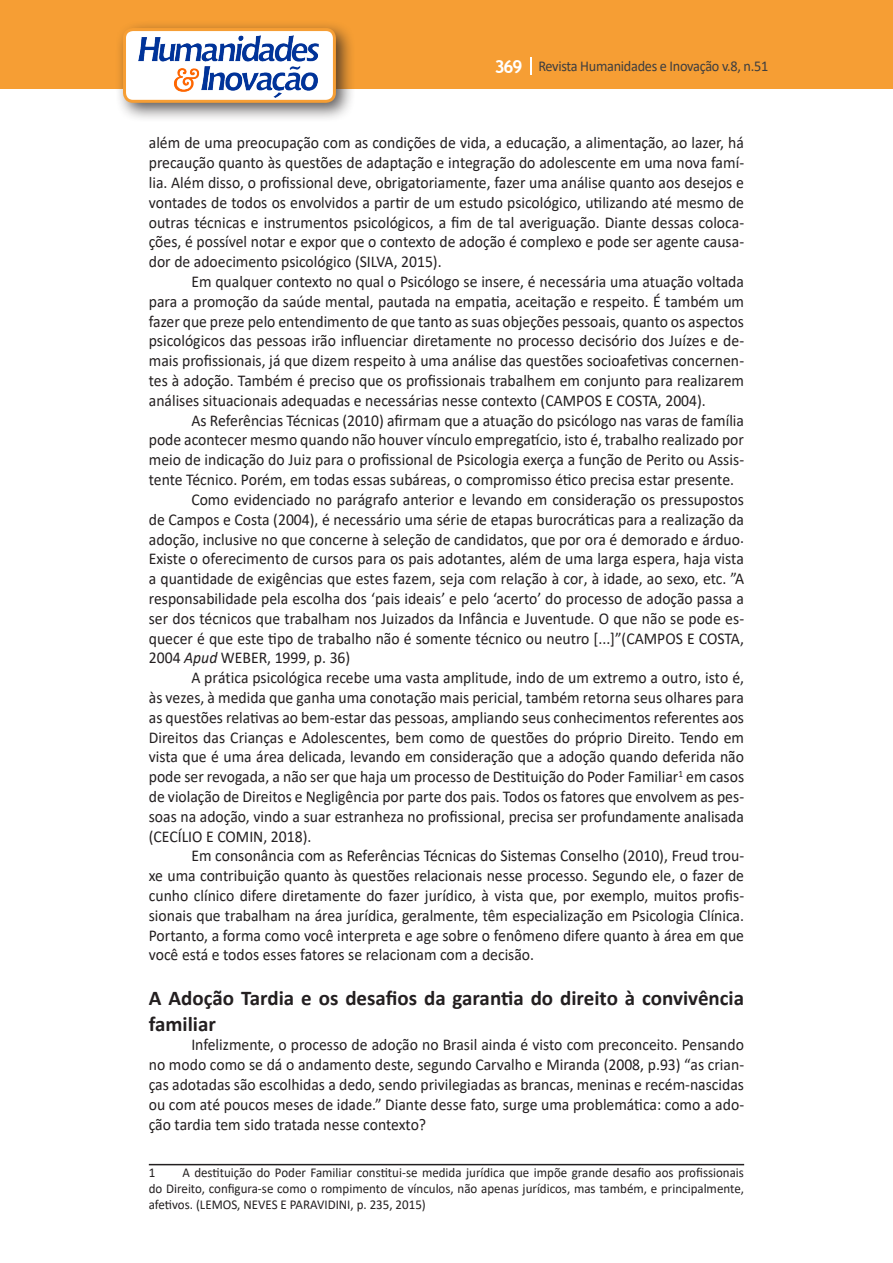
<style>
.page{position:relative;width:893px;height:1263px;background:#fff}
.page>*{position:absolute;margin:0;border:0;box-sizing:border-box;transform-origin:0 0}
.Titulo_2{font:700 21px/25.2px "Calibri";color:#231f20}
.Texto{font:16.5px/19.8px "Calibri";color:#231f20;text-align:justify;scale:.95 1}
.t1{font:15px "Calibri";letter-spacing:-.02em;color:#3e3e3f;scale:.95 1}
.Rodapé{font:13.5px/16.2px "Calibri";color:#231f20;text-align:justify;scale:.96 1}
.s1{font-family:"Trebuchet MS";font-weight:700;font-size:18px;color:#fff}
.s2{font-style:italic}
</style>
<div class="page">
<div style="left:0;top:0;width:893px;height:88px;background:#f69e34"></div>
<svg style="left:530px;top:57px;width:2px;height:18px"></svg>
<div style="left:115px;top:20px;width:241px;height:103px;background:#231f20;opacity:.75"></div>
<div style="left:125px;top:30px;width:209px;height:71px;background:#fff;border-radius:9px"></div>
<img style="left:138px;top:35px;width:181px;height:62px">
<div style="left:123px;top:28px;width:213px;height:75px;border:3px solid #f69e34;border-radius:9px"></div>
<hr style="left:149px;top:1164px;width:595px;height:1px;background:#231f20">
<p class="t1" style="left:495px;top:56px;width:290px"><span class="s1">369</span> Revista Humanidades e Inovação v.8, n.51</p>
<p class="Texto" style="left:149px;top:133px;width:628px">além de uma preocupação com as condições de vida, a educação, a alimentação, ao lazer, há precaução quanto às questões de adaptação e integração do adolescente em uma nova famí&shy;lia. Além disso, o profissional deve, obrigatoriamente, fazer uma análise quanto aos desejos e vontades de todos os envolvidos a partir de um estudo psicológico, utilizando até mesmo de outras técnicas e instrumentos psicológicos, a fim de tal averiguação. Diante dessas coloca&shy;ções, é possível notar e expor que o contexto de adoção é complexo e pode ser agente causa&shy;dor de adoecimento psicológico (SILVA, 2015).</p>
<p class="Texto" style="left:149px;top:271px;width:628px;text-indent:43px">Em qualquer contexto no qual o Psicólogo se insere, é necessária uma atuação voltada para a promoção da saúde mental, pautada na empatia, aceitação e respeito. É também um fazer que preze pelo entendimento de que tanto as suas objeções pessoais, quanto os aspectos psicológicos das pessoas irão influenciar diretamente no processo decisório dos Juízes e de&shy;mais profissionais, já que dizem respeito à uma análise das questões socioafetivas concernen&shy;tes à adoção. Também é preciso que os profissionais trabalhem em conjunto para realizarem análises situacionais adequadas e necessárias nesse contexto (CAMPOS E COSTA, 2004).</p>
<p class="Texto" style="left:149px;top:410px;width:628px;text-indent:43px">As Referências Técnicas (2010) afirmam que a atuação do psicólogo nas varas de família pode acontecer mesmo quando não houver vínculo empregatício, isto é, trabalho realizado por meio de indicação do Juiz para o profissional de Psicologia exerça a função de Perito ou Assis&shy;tente Técnico. Porém, em todas essas subáreas, o compromisso ético precisa estar presente.</p>
<p class="Texto" style="left:149px;top:489px;width:628px;text-indent:43px">Como evidenciado no parágrafo anterior e levando em consideração os pressupostos de Campos e Costa (2004), é necessário uma série de etapas burocráticas para a realização da adoção, inclusive no que concerne à seleção de candidatos, que por ora é demorado e árduo.<br>Existe o oferecimento de cursos para os pais adotantes, além de uma larga espera, haja vista a quantidade de exigências que estes fazem, seja com relação à cor, à idade, ao sexo, etc. ”A responsabilidade pela escolha dos ‘pais ideais’ e pelo ‘acerto’ do processo de adoção passa a ser dos técnicos que trabalham nos Juizados da Infância e Juventude. O que não se pode es&shy;quecer é que este tipo de trabalho não é somente técnico ou neutro [...]”(CAMPOS E COSTA, 2004 <span class="s2">Apud</span> WEBER, 1999, p. 36)</p>
<p class="Texto" style="left:149px;top:667px;width:628px;text-indent:43px">A prática psicológica recebe uma vasta amplitude, indo de um extremo a outro, isto é, às vezes, à medida que ganha uma conotação mais pericial, também retorna seus olhares para as questões relativas ao bem-estar das pessoas, ampliando seus conhecimentos referentes aos Direitos das Crianças e Adolescentes, bem como de questões do próprio Direito. Tendo em vista que é uma área delicada, levando em consideração que a adoção quando deferida não pode ser revogada, a não ser que haja um processo de Destituição do Poder Familiar<sup>1</sup> em casos de violação de Direitos e Negligência por parte dos pais. Todos os fatores que envolvem as pes&shy;soas na adoção, vindo a suar estranheza no profissional, precisa ser profundamente analisada (CECÍLIO E COMIN, 2018).</p>
<p class="Texto" style="left:149px;top:845px;width:628px;text-indent:43px">Em consonância com as Referências Técnicas do Sistemas Conselho (2010), Freud trou&shy;xe uma contribuição quanto às questões relacionais nesse processo. Segundo ele, o fazer de cunho clínico difere diretamente do fazer jurídico, à vista que, por exemplo, muitos profis&shy;sionais que trabalham na área jurídica, geralmente, têm especialização em Psicologia Clínica.<br>Portanto, a forma como você interpreta e age sobre o fenômeno difere quanto à área em que você está e todos esses fatores se relacionam com a decisão.</p>
<p class="Titulo_2" style="left:149px;top:985px;width:597px">A Adoção Tardia e os desafios da garantia do direito à convivência familiar</p>
<p class="Texto" style="left:149px;top:1034px;width:628px;text-indent:43px">Infelizmente, o processo de adoção no Brasil ainda é visto com preconceito. Pensando no modo como se dá o andamento deste, segundo Carvalho e Miranda (2008, p.93) “as crian&shy;ças adotadas são escolhidas a dedo, sendo privilegiadas as brancas, meninas e recém-nascidas ou com até poucos meses de idade.” Diante desse fato, surge uma problemática: como a ado&shy;ção tardia tem sido tratada nesse contexto?</p>
<p class="Rodapé" style="left:149px;top:1164px;width:8px">1</p>
<p class="Rodapé" style="left:149px;top:1164px;width:621px;text-indent:34px">A destituição do Poder Familiar constitui-se medida jurídica que impõe grande desafio aos profissionais do Direito, configura-se como o rompimento de vínculos, não apenas jurídicos, mas também, e principalmente, afetivos. (LEMOS, NEVES E PARAVIDINI, p. 235, 2015)</p>
</div>
